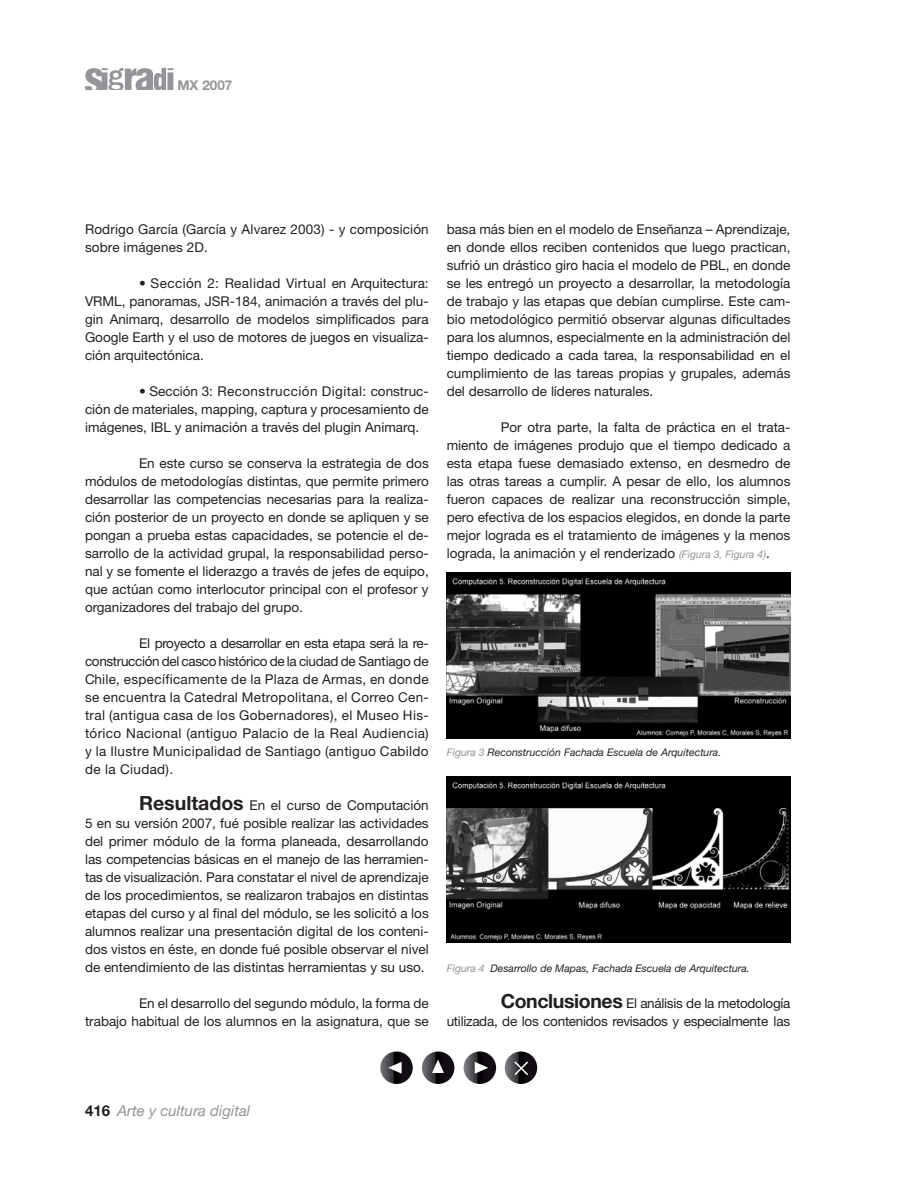
<style>
.page{position:relative;width:918px;height:1188px;background:#fff}
.page>*{position:absolute;margin:0;border:0;box-sizing:border-box;transform-origin:0 0}
.t1{font:italic 15px "Helvetica Neue";color:#939598}
.t2{font:700 15px "Helvetica Neue";color:#231f20}
.t3{font:13.5px/18px "Helvetica Neue";color:#231f20;text-align:justify}
.t4{font:13.5px/18px "Helvetica Neue";letter-spacing:-.02em;color:#231f20;text-align:right}
.t5{font:700 13.5px "Helvetica Neue";color:#939598}
.t6{font:italic 10.5px "Helvetica Neue";color:#231f20}
.s1{font-weight:700;font-size:19.5px}
.s2{font-style:italic;font-size:10.5px;color:#939598}
.s3{color:#939598}
</style>
<div class="page">
<svg style="left:85px;top:68px;width:88px;height:22px"></svg>
<img style="left:447px;top:573px;width:343px;height:165px">
<img style="left:447px;top:777px;width:343px;height:165px">
<svg style="left:380px;top:1052px;width:33px;height:32px"></svg>
<svg style="left:388px;top:1062px;width:14px;height:12px"></svg>
<svg style="left:422px;top:1052px;width:32px;height:32px"></svg>
<svg style="left:432px;top:1059px;width:12px;height:14px"></svg>
<svg style="left:464px;top:1052px;width:32px;height:32px"></svg>
<svg style="left:475px;top:1062px;width:13px;height:12px"></svg>
<svg style="left:505px;top:1052px;width:32px;height:32px"></svg>
<svg style="left:513px;top:1060px;width:17px;height:17px"></svg>
<p class="t5" style="left:177px;top:80px;width:57px">MX 2007</p>
<p class="t3" style="left:85px;top:222px;width:345px">Rodrigo García (García y Alvarez 2003) - y composición sobre imágenes 2D.</p>
<p class="t3" style="left:85px;top:276px;width:345px;text-indent:54px">• Sección 2: Realidad Virtual en Arquitectura:<br>VRML, panoramas, JSR-184, animación a través del plu&shy;gin Animarq, desarrollo de modelos simplificados para Google Earth y el uso de motores de juegos en visualiza&shy;ción arquitectónica.</p>
<p class="t3" style="left:85px;top:384px;width:345px;text-indent:54px">• Sección 3: Reconstrucción Digital: construc&shy;ción de materiales, mapping, captura y procesamiento de imágenes, IBL y animación a través del plugin Animarq.</p>
<p class="t3" style="left:85px;top:456px;width:345px;text-indent:54px">En este curso se conserva la estrategia de dos módulos de metodologías distintas, que permite primero desarrollar las competencias necesarias para la realiza&shy;ción posterior de un proyecto en donde se apliquen y se pongan a prueba estas capacidades, se potencie el de&shy;sarrollo de la actividad grupal, la responsabilidad perso&shy;nal y se fomente el liderazgo a través de jefes de equipo, que actúan como interlocutor principal con el profesor y organizadores del trabajo del grupo.</p>
<p class="t3" style="left:85px;top:636px;width:345px;text-indent:54px">El proyecto a desarrollar en esta etapa será la re&shy;construcción del casco histórico de la ciudad de Santiago de Chile, específicamente de la Plaza de Armas, en donde se encuentra la Catedral Metropolitana, el Correo Cen&shy;tral (antigua casa de los Gobernadores), el Museo His&shy;tórico Nacional (antiguo Palacio de la Real Audiencia) y la Ilustre Municipalidad de Santiago (antiguo Cabildo de la Ciudad).</p>
<p class="t3" style="left:85px;top:798px;width:345px;text-indent:54px"><span class="s1">Resultados</span> En el curso de Computación 5 en su versión 2007, fué posible realizar las actividades del primer módulo de la forma planeada, desarrollando las competencias básicas en el manejo de las herramien&shy;tas de visualización. Para constatar el nivel de aprendizaje de los procedimientos, se realizaron trabajos en distintas etapas del curso y al final del módulo, se les solicitó a los alumnos realizar una presentación digital de los conteni&shy;dos vistos en éste, en donde fué posible observar el nivel de entendimiento de las distintas herramientas y su uso.</p>
<p class="t3" style="left:85px;top:996px;width:345px;text-align:right">En el desarrollo del segundo módulo, la forma de<br>trabajo habitual de los alumnos en la asignatura, que se</p>
<p class="t3" style="left:447px;top:222px;width:345px">basa más bien en el modelo de Enseñanza – Aprendizaje, en donde ellos reciben contenidos que luego practican, sufrió un drástico giro hacia el modelo de PBL, en donde se les entregó un proyecto a desarrollar, la metodología de trabajo y las etapas que debían cumplirse. Este cam&shy;bio metodológico permitió observar algunas dificultades para los alumnos, especialmente en la administración del tiempo dedicado a cada tarea, la responsabilidad en el cumplimiento de las tareas propias y grupales, además del desarrollo de líderes naturales.</p>
<p class="t3" style="left:447px;top:420px;width:345px;text-indent:54px">Por otra parte, la falta de práctica en el trata&shy;miento de imágenes produjo que el tiempo dedicado a esta etapa fuese demasiado extenso, en desmedro de las otras tareas a cumplir. A pesar de ello, los alumnos fueron capaces de realizar una reconstrucción simple, pero efectiva de los espacios elegidos, en donde la parte mejor lograda es el tratamiento de imágenes y la menos lograda, la animación y el renderizado <span class="s2">(Figura 3, Figura 4)</span>.</p>
<p class="t6" style="left:447px;top:749px;width:276px"><span class="s3">Figura 3</span> Reconstrucción Fachada Escuela de Arquitectura.</p>
<p class="t6" style="left:447px;top:965px;width:305px"><span class="s3">Figura 4</span> Desarrollo de Mapas, Fachada Escuela de Arquitectura.</p>
<p class="t4" style="left:447px;top:996px;width:345px"><span class="s1">Conclusiones</span> El análisis de la metodología utilizada, de los contenidos revisados y especialmente las</p>
<p class="t2" style="left:85px;top:1105px;width:27px">416</p>
<p class="t1" style="left:117px;top:1105px;width:135px">Arte y cultura digital</p>
</div>
